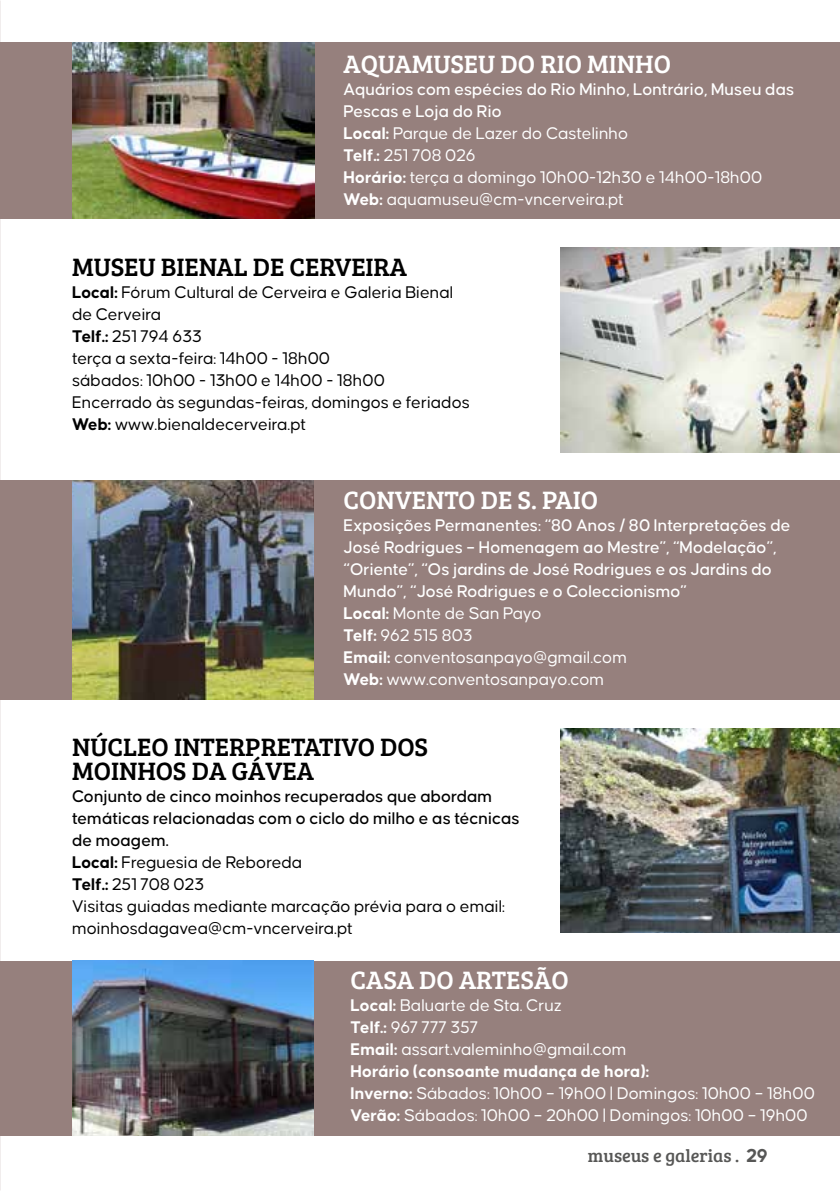
<style>
.page{position:relative;width:840px;height:1191px;background:#fff}
.page>*{position:absolute;margin:0;border:0;box-sizing:border-box;transform-origin:0 0}
.t1{font:26px/24px "Bree Serif";color:#000}
.t2{font:26px "Bree Serif";color:#fff}
.t3{font:18px/22px "Causten";color:#000}
.t4{font:18px/22px "Causten";color:#fff}
.t5{font:500 18px/22px "Causten";color:#fff}
.t6{font:18px "Bree Serif";color:#575756}
.s1{font-weight:500}
.s2{font-weight:700}
.s3{font-weight:400}
.s4{font-family:"Causten";font-weight:700;font-size:20px}
</style>
<div class="page">
<div style="left:0;top:43px;width:839px;height:176px;background:#96807d"></div>
<div style="left:0;top:480px;width:839px;height:219px;background:#96807d"></div>
<div style="left:0;top:961px;width:839px;height:174px;background:#96807d"></div>
<img style="left:72px;top:43px;width:243px;height:176px">
<img style="left:560px;top:247px;width:279px;height:205px">
<img style="left:72px;top:480px;width:241px;height:219px">
<img style="left:560px;top:728px;width:279px;height:205px">
<img style="left:72px;top:960px;width:241px;height:175px">
<h1 class="t2" style="left:343px;top:45px;width:329px">AQUAMUSEU DO RIO MINHO</h1>
<p class="t4" style="left:343px;top:78px;width:452px"><span class="s1">Aquários com espécies do Rio Minho, Lontrário, Museu das Pescas e Loja do Rio<br></span><span class="s2">Local:</span> Parque de Lazer do Castelinho<br><span class="s2">Telf.:</span> 251 708 026<br><span class="s2">Horário:</span> terça a domingo 10h00-12h30 e 14h00-18h00<br><span class="s2">Web:</span> aquamuseu@cm-vncerveira.pt</p>
<h1 class="t1" style="left:72px;top:254px;width:336px">MUSEU BIENAL DE CERVEIRA</h1>
<p class="t3" style="left:72px;top:281px;width:399px"><span class="s2">Local:</span> Fórum Cultural de Cerveira e Galeria Bienal de Cerveira<br><span class="s2">Telf.:</span> 251 794 633<br>terça a sexta-feira: 14h00 - 18h00<br>sábados: 10h00 - 13h00 e 14h00 - 18h00<br>Encerrado às segundas-feiras, domingos e feriados <span class="s2">Web:</span> www.bienaldecerveira.pt</p>
<h1 class="t2" style="left:343px;top:481px;width:256px">CONVENTO DE S. PAIO</h1>
<p class="t5" style="left:343px;top:514px;width:448px">Exposições Permanentes: “80 Anos / 80 Interpretações de José Rodrigues – Homenagem ao Mestre”, “Modelação”, “Oriente”, “Os jardins de José Rodrigues e os Jardins do Mundo”, “José Rodrigues e o Coleccionismo”<br><span class="s2">Local:</span> <span class="s3">Monte de San Payo<br></span><span class="s2">Telf:</span> <span class="s3">962 515 803<br></span><span class="s2">Email:</span> <span class="s3">conventosanpayo@gmail.com<br></span><span class="s2">Web:</span> <span class="s3">www.conventosanpayo.com</span></p>
<h1 class="t1" style="left:72px;top:733px;width:357px">NÚCLEO INTERPRETATIVO DOS<br>MOINHOS DA GÁVEA</h1>
<p class="t3" style="left:72px;top:785px;width:449px"><span class="s1">Conjunto de cinco moinhos recuperados que abordam temáticas relacionadas com o ciclo do milho e as técnicas de moagem.<br></span><span class="s2">Local:</span> Freguesia de Reboreda<br><span class="s2">Telf.:</span> 251 708 023<br>Visitas guiadas mediante marcação prévia para o email: moinhosdagavea@cm-vncerveira.pt</p>
<h1 class="t2" style="left:350px;top:961px;width:219px">CASA DO ARTESÃO</h1>
<p class="t4" style="left:350px;top:994px;width:465px"><span class="s2">Local:</span> Baluarte de Sta. Cruz<br><span class="s2">Telf.:</span> 967 777 357<br><span class="s2">Email:</span> assart.valeminho@gmail.com<br><span class="s2">Horário (consoante mudança de hora):<br>Inverno:</span> Sábados: 10h00 – 19h00 | Domingos: 10h00 – 18h00<br><span class="s2">Verão:</span> Sábados: 10h00 – 20h00 | Domingos: 10h00 – 19h00</p>
<p class="t6" style="left:587px;top:1142px;width:181px">museus e galerias . <span class="s4">29</span></p>
</div>
